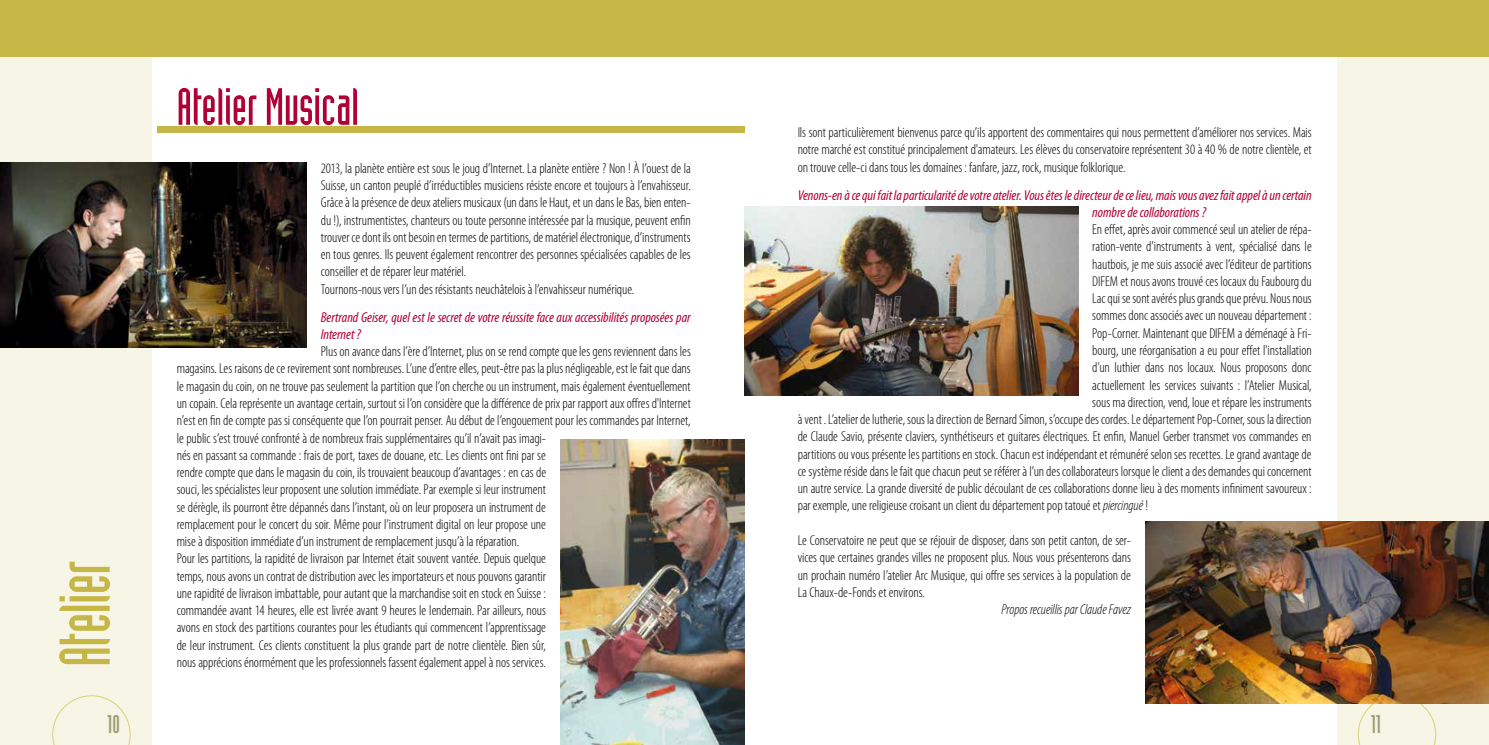
<style>
.page{position:relative;width:1489px;height:745px;background:#fff}
.page>*{position:absolute;margin:0;border:0;box-sizing:border-box;transform-origin:0 0}
.t1{font:70.12px "Industria Solid";letter-spacing:-.015em;color:#c6b645}
.t2{font:51.25px "Industria Solid";color:#b10035}
.t3{font:25px "Industria Solid";color:#989b75}
.t4{font:300 condensed 14.38px/17.2px "Myriad Pro";letter-spacing:-.005em;color:#000}
.t5{font:italic condensed 14.38px/17.2px "Myriad Pro";letter-spacing:-.005em;color:#b10035}
.t6{font:italic 300 condensed 14.38px "Myriad Pro";letter-spacing:-.01em;color:#000}
.s1{font-style:italic}
</style>
<div class="page">
<div style="left:0;top:0;width:151px;height:744px;background:#f7f6e6"></div>
<div style="left:1337px;top:0;width:151px;height:744px;background:#f7f6e6"></div>
<div style="left:0;top:0;width:1488px;height:56px;background:#c6b645"></div>
<div style="left:157px;top:126px;width:587px;height:7px;background:#c6b645"></div>
<svg style="left:1357px;top:702px;width:78px;height:42px"></svg>
<svg style="left:52px;top:695px;width:79px;height:49px"></svg>
<img style="left:0;top:163px;width:306px;height:184px">
<img style="left:1145px;top:521px;width:343px;height:181px">
<img style="left:744px;top:207px;width:334px;height:188px">
<img style="left:560px;top:439px;width:184px;height:305px">
<h1 class="t1" style="left:47px;top:666px;width:108px;rotate:-90deg">Atelier</h1>
<h2 class="t2" style="left:177px;top:79px;width:184px">Atelier Musical</h2>
<p class="t4" style="left:321px;top:160px;width:371px">2013, la planète entière est sous le joug d’Internet. La planète entière ? Non ! À l’ouest de la Suisse, un canton peuplé d’irréductibles musiciens résiste encore et toujours à l’envahisseur.<br>Grâce à la présence de deux ateliers musicaux (un dans le Haut, et un dans le Bas, bien enten&shy;du !), instrumentistes, chanteurs ou toute personne intéressée par la musique, peuvent enfin trouver ce dont ils ont besoin en termes de partitions, de matériel électronique, d’instruments en tous genres. Ils peuvent également rencontrer des personnes spécialisées capables de les conseiller et de réparer leur matériel.<br>Tournons-nous vers l’un des résistants neuchâtelois à l’envahisseur numérique.</p>
<p class="t5" style="left:321px;top:308px;width:371px">Bertrand Geiser, quel est le secret de votre réussite face aux accessibilités proposées par<br>Internet ?</p>
<p class="t4" style="left:177px;top:343px;width:515px;text-indent:144px">Plus on avance dans l’ère d’Internet, plus on se rend compte que les gens reviennent dans les magasins. Les raisons de ce revirement sont nombreuses. L’une d’entre elles, peut-être pas la plus négligeable, est le fait que dans le magasin du coin, on ne trouve pas seulement la partition que l’on cherche ou un instrument, mais également éventuellement un copain. Cela représente un avantage certain, surtout si l’on considère que la différence de prix par rapport aux offres d'Internet n’est en fin de compte pas si conséquente que l’on pourrait penser. Au début de l’engouement pour les commandes par Internet, le public s’est trouvé confronté à de nombreux frais supplémentaires qu’il n’avait pas imagi-<br>nés en passant sa commande : frais de port, taxes de douane, etc. Les clients ont fini par se<br>rendre compte que dans le magasin du coin, ils trouvaient beaucoup d’avantages : en cas de<br>souci, les spécialistes leur proposent une solution immédiate. Par exemple si leur instrument<br>se dérègle, ils pourront être dépannés dans l’instant, où on leur proposera un instrument de<br>remplacement pour le concert du soir. Même pour l’instrument digital on leur propose une<br>mise à disposition immédiate d’un instrument de remplacement jusqu’à la réparation.<br>Pour les partitions, la rapidité de livraison par Internet était souvent vantée. Depuis quelque<br>temps, nous avons un contrat de distribution avec les importateurs et nous pouvons garantir<br>une rapidité de livraison imbattable, pour autant que la marchandise soit en stock en Suisse :<br>commandée avant 14 heures, elle est livrée avant 9 heures le lendemain. Par ailleurs, nous<br>avons en stock des partitions courantes pour les étudiants qui commencent l’apprentissage<br>de leur instrument. Ces clients constituent la plus grande part de notre clientèle. Bien sûr,<br>nous apprécions énormément que les professionnels fassent également appel à nos services.</p>
<p class="t4" style="left:797px;top:124px;width:515px;text-align:justify">Ils sont particulièrement bienvenus parce qu’ils apportent des commentaires qui nous permettent d’améliorer nos services. Mais notre marché est constitué principalement d'amateurs. Les élèves du conservatoire représentent 30 à 40 % de notre clientèle, et on trouve celle-ci dans tous les domaines : fanfare, jazz, rock, musique folklorique.</p>
<p class="t5" style="left:1092px;top:186px;width:221px;text-indent:-294px">Venons-en à ce qui fait la particularité de votre atelier. Vous êtes le directeur de ce lieu, mais vous avez fait appel à un certain nombre de collaborations ?</p>
<p class="t4" style="left:1092px;top:221px;width:221px">En effet, après avoir commencé seul un atelier de répa-</p>
<p class="t4" style="left:1092px;top:238px;width:221px">ration-vente d’instruments à vent, spécialisé dans le</p>
<p class="t4" style="left:1092px;top:255px;width:221px">hautbois, je me suis associé avec l’éditeur de partitions</p>
<p class="t4" style="left:1092px;top:273px;width:221px">DIFEM et nous avons trouvé ces locaux du Faubourg du</p>
<p class="t4" style="left:1092px;top:290px;width:221px">Lac qui se sont avérés plus grands que prévu. Nous nous</p>
<p class="t4" style="left:1092px;top:307px;width:221px">sommes donc associés avec un nouveau département :</p>
<p class="t4" style="left:1092px;top:324px;width:221px">Pop-Corner. Maintenant que DIFEM a déménagé à Fri-</p>
<p class="t4" style="left:1092px;top:342px;width:221px">bourg, une réorganisation a eu pour effet l'installation</p>
<p class="t4" style="left:1092px;top:359px;width:221px">d'un luthier dans nos locaux. Nous proposons donc</p>
<p class="t4" style="left:1092px;top:376px;width:221px">actuellement les services suivants : l’Atelier Musical,</p>
<p class="t4" style="left:1092px;top:393px;width:221px">sous ma direction, vend, loue et répare les instruments</p>
<p class="t4" style="left:797px;top:411px;width:515px">à vent . L’atelier de lutherie, sous la direction de Bernard Simon, s’occupe des cordes. Le département Pop-Corner, sous la direction</p>
<p class="t4" style="left:797px;top:428px;width:515px">de Claude Savio, présente claviers, synthétiseurs et guitares électriques. Et enfin, Manuel Gerber transmet vos commandes en</p>
<p class="t4" style="left:797px;top:445px;width:515px">partitions ou vous présente les partitions en stock. Chacun est indépendant et rémunéré selon ses recettes. Le grand avantage de</p>
<p class="t4" style="left:797px;top:462px;width:515px">ce système réside dans le fait que chacun peut se référer à l’un des collaborateurs lorsque le client a des demandes qui concernent</p>
<p class="t4" style="left:797px;top:480px;width:515px">un autre service. La grande diversité de public découlant de ces collaborations donne lieu à des moments infiniment savoureux :</p>
<p class="t4" style="left:797px;top:497px;width:352px">par exemple, une religieuse croisant un client du département pop tatoué et <span class="s1">piercingué</span> !</p>
<p class="t4" style="left:797px;top:531px;width:335px;text-align:justify">Le Conservatoire ne peut que se réjouir de disposer, dans son petit canton, de ser&shy;vices que certaines grandes villes ne proposent plus. Nous vous présenterons dans un prochain numéro l’atelier Arc Musique, qui offre ses services à la population de La Chaux-de-Fonds et environs.</p>
<p class="t6" style="left:1001px;top:601px;width:131px">Propos recueillis par Claude Favez</p>
<h3 class="t3" style="left:107px;top:709px;width:14px">10</h3>
<h3 class="t3" style="left:1370px;top:709px;width:12px">11</h3>
</div>
